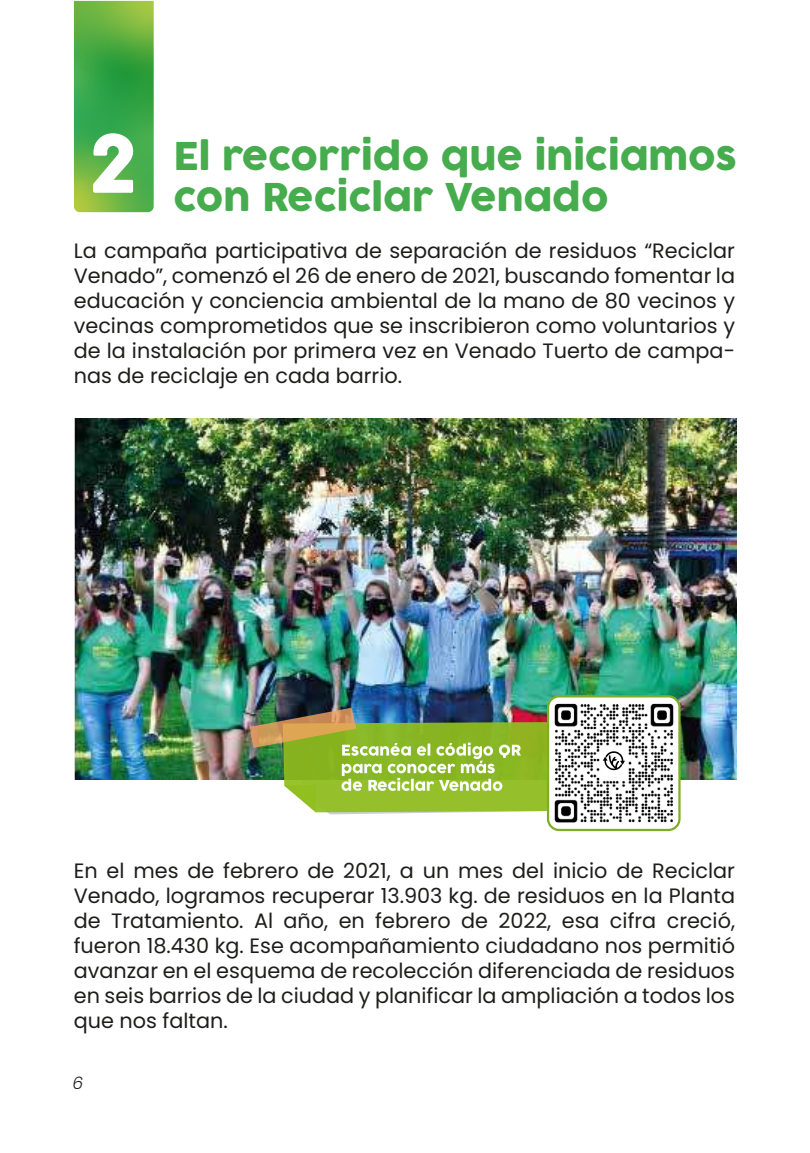
<style>
.page{position:relative;width:810px;height:1153px;background:#fff}
.page>*{position:absolute;margin:0;border:0;box-sizing:border-box;transform-origin:0 0}
.t1{font:37.42px/40.5px "COCOGOOSE";color:#46ac4d}
.t2{font:20.77px/24.9px "Poppins";color:#1d1d1b;text-align:justify}
.t3{font:italic 300 17.02px "Poppins";color:#1d1d1b}
</style>
<div class="page">
<img style="left:74px;top:418px;width:662px;height:361px">
<svg style="left:74px;top:1px;width:80px;height:211px;background:#50ad46"></svg>
<div style="left:547px;top:695px;width:134px;height:136px;border:4px solid #80ad29;border-radius:10px"></div>
<img style="left:549px;top:697px;width:129px;height:132px">
<img style="left:250px;top:708px;width:397px;height:106px">
<h1 class="t1" style="left:88px;top:137px;width:651px;text-indent:86px">El recorrido que iniciamos<br><sup>2</sup> con Reciclar Venado</h1>
<p class="t2" style="left:74px;top:239px;width:663px">La campaña participativa de separación de residuos “Reciclar Venado”, comenzó el 26 de enero de 2021, buscando fomentar la educación y conciencia ambiental de la mano de 80 vecinos y vecinas comprometidos que se inscribieron como voluntarios y de la instalación por primera vez en Venado Tuerto de campa&shy;nas de reciclaje en cada barrio.</p>
<p class="t2" style="left:74px;top:858px;width:663px">En el mes de febrero de 2021, a un mes del inicio de Reciclar Venado, logramos recuperar 13.903 kg. de residuos en la Planta de Tratamiento. Al año, en febrero de 2022, esa cifra creció, fueron 18.430 kg. Ese acompañamiento ciudadano nos permitió avanzar en el esquema de recolección diferenciada de residuos en seis barrios de la ciudad y planificar la ampliación a todos los que nos faltan.</p>
<p class="t3" style="left:72px;top:1073px;width:12px">6</p>
</div>
